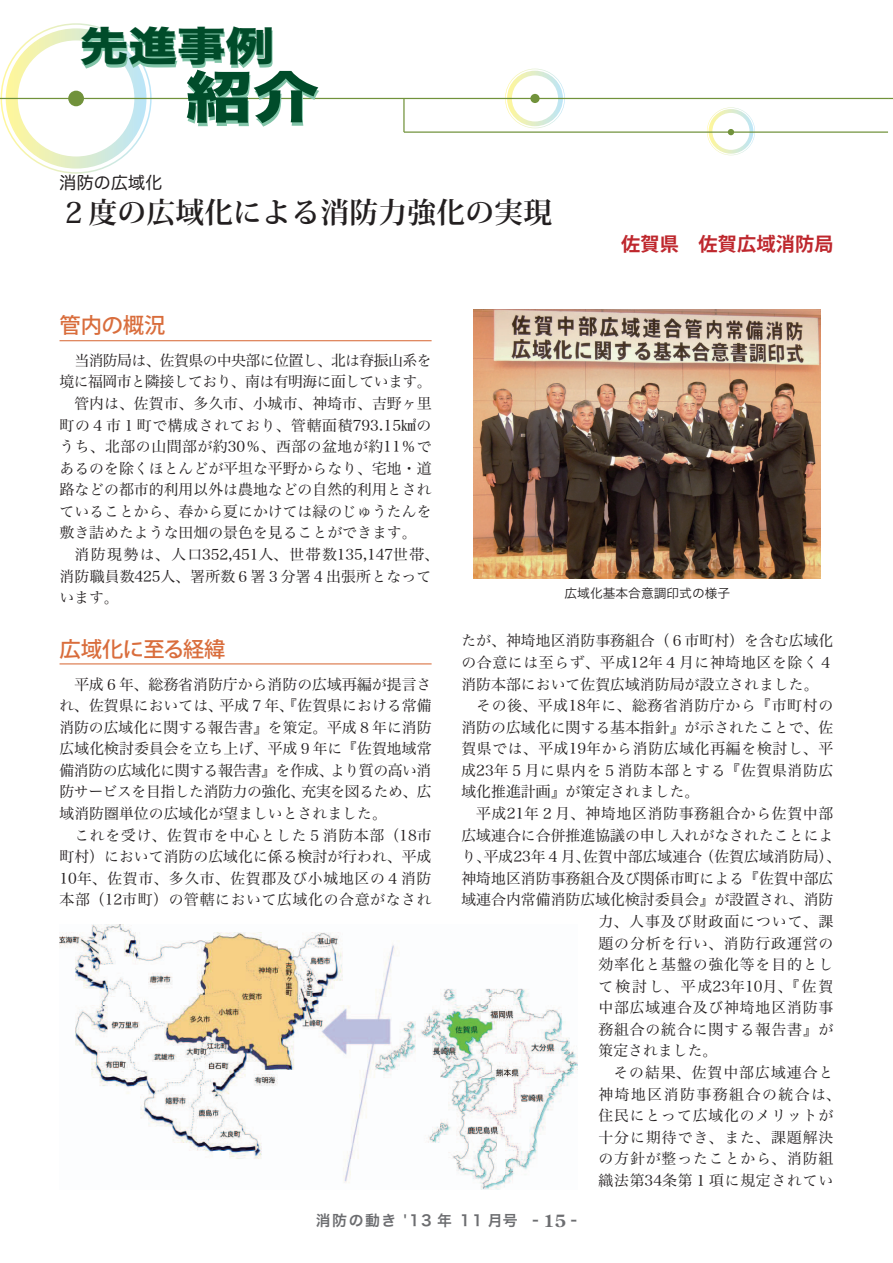
<style>
.page{position:relative;width:893px;height:1263px;background:#fff}
.page>*{position:absolute;margin:0;border:0;box-sizing:border-box;transform-origin:0 0}
.t1{font:55.5px "Hira Kaku Std N W8";color:#004c2a;scale:1.21 1}
.t2{font:40.35px "Hira Kaku Std N W8";color:#004c2a;scale:1.21 1}
.t3{font:700 28.65px "Koz Min Std";letter-spacing:.01em;color:#231f20}
.t4{font:500 21.3px "Koz Go Std";letter-spacing:-.01em;color:#d96d3c}
.t5{font:700 19.2px "Koz Go Std";letter-spacing:.01em;color:#be272d}
.t6{font:16.95px "Hira Maru Pro W4";letter-spacing:.01em;color:#231f20}
.t7{font:14.85px/21.6px "Hira Min Pro N W3";color:#231f20;text-align:justify}
.t8{font:14.85px "Hira Min Pro N W3";letter-spacing:.055em;color:#231f20}
.t9{font:14.85px "Hira Min Pro N W3";letter-spacing:-.04em;color:#231f20}
.t10{font:14.85px "Hira Min Pro N W3";letter-spacing:.065em;color:#231f20}
.t11{font:14.85px "Hira Min Pro N W3";letter-spacing:.06em;color:#231f20}
.t12{font:14.85px "Hira Min Pro N W3";letter-spacing:.04em;color:#231f20}
.t13{font:14.85px "Hira Min Pro N W3";letter-spacing:.035em;color:#231f20}
.t14{font:14.85px "Hira Min Pro N W3";letter-spacing:.045em;color:#231f20}
.t15{font:14.85px "Hira Kaku Pro W6";letter-spacing:.1em;color:#6c6d70}
.t16{font:14.85px "Hira Min Pro N W3";letter-spacing:.05em;color:#231f20}
.t17{font:14.85px "Hira Min Pro N W3";letter-spacing:.1em;color:#231f20}
.t18{font:12.75px "Hira Kaku Pro N W3";color:#231f20}
.s1{font-family:"Century Old Style Std";font-weight:700;font-size:16.95px}
</style>
<div class="page">
<img style="left:60px;top:925px;width:517px;height:265px">
<hr style="left:60px;top:663px;width:372px;height:1px;background:#d96d3c">
<img style="left:474px;top:310px;width:347px;height:269px">
<hr style="left:60px;top:340px;width:372px;height:1px;background:#d96d3c">
<svg style="left:505px;top:69px;width:60px;height:59px"></svg>
<div style="left:530px;top:94px;width:10px;height:9px;background:#71923b;border-radius:50%"></div>
<svg style="left:707px;top:107px;width:48px;height:48px"></svg>
<hr style="left:0;top:98px;width:888px;height:1px;background:#71923b">
<hr style="left:404px;top:131px;width:484px;height:2px;background:#71923b">
<hr style="left:403px;top:98px;width:2px;height:34px;background:#71923b">
<svg style="left:1px;top:23px;width:318px;height:151px"></svg>
<h2 class="t2" style="left:80px;top:23px;width:162px">先進事例</h2>
<h1 class="t1" style="left:185px;top:66px;width:112px">紹介</h1>
<p class="t6" style="left:60px;top:168px;width:104px">消防の広域化</p>
<h3 class="t3" style="left:60px;top:194px;width:494px">２度の広域化による消防力強化の実現</h3>
<p class="t5" style="left:621px;top:231px;width:214px">佐賀県　佐賀広域消防局</p>
<h3 class="t4" style="left:60px;top:312px;width:107px">管内の概況</h3>
<p class="t9" style="left:74px;top:348px;width:359px">当消防局は、佐賀県の中央部に位置し、北は脊振山系を</p>
<p class="t9" style="left:60px;top:369px;width:374px">境に福岡市と隣接しており、南は有明海に面しています。</p>
<p class="t7" style="left:74px;top:391px;width:359px">管内は、佐賀市、多久市、小城市、神埼市、吉野ヶ里</p>
<p class="t12" style="left:60px;top:412px;width:373px">町の４市１町で構成されており、管轄面積793.15㎢の</p>
<p class="t13" style="left:60px;top:434px;width:374px">うち、北部の山間部が約30％、西部の盆地が約11％で</p>
<p class="t7" style="left:60px;top:456px;width:374px">あるのを除くほとんどが平坦な平野からなり、宅地・道</p>
<p class="t7" style="left:60px;top:478px;width:374px">路などの都市的利用以外は農地などの自然的利用とされ</p>
<p class="t7" style="left:60px;top:499px;width:374px">ていることから、春から夏にかけては緑のじゅうたんを</p>
<p class="t7" style="left:60px;top:521px;width:359px">敷き詰めたような田畑の景色を見ることができます。</p>
<p class="t7" style="left:74px;top:542px;width:366px">消防現勢は、人口352,451人、世帯数135,147世帯、</p>
<p class="t7" style="left:60px;top:564px;width:373px">消防職員数425人、署所数６署３分署４出張所となって</p>
<p class="t7" style="left:60px;top:585px;width:61px">います。</p>
<p class="t18" style="left:564px;top:582px;width:167px">広域化基本合意調印式の様子</p>
<h3 class="t4" style="left:60px;top:635px;width:168px">広域化に至る経緯</h3>
<p class="t7" style="left:60px;top:672px;width:374px;text-indent:15px">平成６年、総務省消防庁から消防の広域再編が提言され、佐賀県においては、平成７年、『佐賀県における常備消防の広域化に関する報告書』を策定。平成８年に消防広域化検討委員会を立ち上げ、平成９年に『佐賀地域常備消防の広域化に関する報告書』を作成、より質の高い消防サービスを目指した消防力の強化、充実を図るため、広域消防圏単位の広域化が望ましいとされました。</p>
<p class="t7" style="left:60px;top:823px;width:374px;text-indent:15px">これを受け、佐賀市を中心とした５消防本部（18市町村）において消防の広域化に係る検討が行われ、平成10年、佐賀市、多久市、佐賀郡及び小城地区の４消防本部（12市町）の管轄において広域化の合意がなされ</p>
<p class="t7" style="left:461px;top:629px;width:374px">たが、神埼地区消防事務組合（６市町村）を含む広域化の合意には至らず、平成12年４月に神埼地区を除く４消防本部において佐賀広域消防局が設立されました。</p>
<p class="t7" style="left:461px;top:693px;width:374px;text-indent:15px">その後、平成18年に、総務省消防庁から『市町村の消防の広域化に関する基本指針』が示されたことで、佐賀県では、平成19年から消防広域化再編を検討し、平成23年５月に県内を５消防本部とする『佐賀県消防広域化推進計画』が策定されました。</p>
<p class="t14" style="left:476px;top:801px;width:359px">平成21年２月、神埼地区消防事務組合から佐賀中部</p>
<p class="t7" style="left:461px;top:823px;width:374px">広域連合に合併推進協議の申し入れがなされたことによ</p>
<p class="t7" style="left:461px;top:844px;width:381px">り、平成23年４月、佐賀中部広域連合（佐賀広域消防局）、</p>
<p class="t7" style="left:461px;top:866px;width:374px">神埼地区消防事務組合及び関係市町による『佐賀中部広</p>
<p class="t7" style="left:461px;top:888px;width:374px">域連合内常備消防広域化検討委員会』が設置され、消防</p>
<p class="t10" style="left:598px;top:909px;width:237px">力、人事及び財政面について、課</p>
<p class="t11" style="left:598px;top:930px;width:237px">題の分析を行い、消防行政運営の</p>
<p class="t8" style="left:598px;top:952px;width:236px">効率化と基盤の強化等を目的とし</p>
<p class="t7" style="left:598px;top:974px;width:236px">て検討し、平成23年10月、『佐賀</p>
<p class="t8" style="left:598px;top:995px;width:236px">中部広域連合及び神埼地区消防事</p>
<p class="t8" style="left:598px;top:1016px;width:236px">務組合の統合に関する報告書』が</p>
<p class="t7" style="left:598px;top:1039px;width:121px">策定されました。</p>
<p class="t10" style="left:613px;top:1060px;width:222px">その結果、佐賀中部広域連合と</p>
<p class="t17" style="left:598px;top:1081px;width:244px">神埼地区消防事務組合の統合は、</p>
<p class="t8" style="left:598px;top:1103px;width:236px">住民にとって広域化のメリットが</p>
<p class="t10" style="left:598px;top:1124px;width:237px">十分に期待でき、また、課題解決</p>
<p class="t11" style="left:598px;top:1146px;width:237px">の方針が整ったことから、消防組</p>
<p class="t16" style="left:598px;top:1168px;width:236px">織法第34条第１項に規定されてい</p>
<p class="t15" style="left:316px;top:1207px;width:263px">消防の動き '13 年 11 月号 - <span class="s1">15</span> -</p>
</div>
